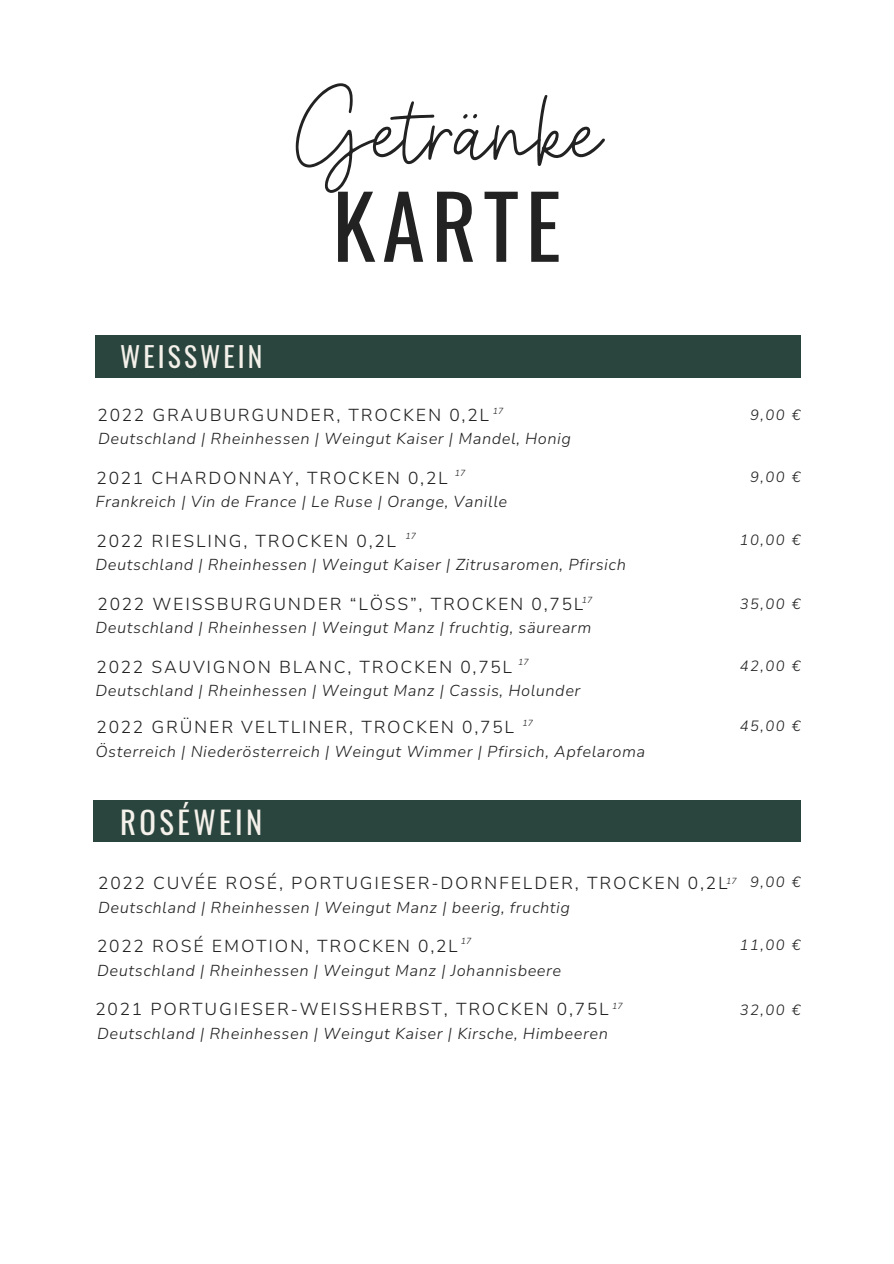
<style>
.page{position:relative;width:894px;height:1264px;background:#fff}
.page>*{position:absolute;margin:0;border:0;box-sizing:border-box;transform-origin:0 0}
.t1{font:90px "Olamitte";color:#222}
.t2{font:86.55px "Oswald";letter-spacing:.08em;color:#222}
.t3{font:30.6px "Oswald";letter-spacing:.11em;color:#f4f0ea}
.t4{font:27.6px "Oswald";letter-spacing:.11em;color:#f4f0ea}
.t5{font:300 17.25px "Nunito Sans 10 pt";letter-spacing:.1em;color:#222}
.t6{font:italic 300 15.75px "Nunito Sans 10 pt";letter-spacing:.03em;color:#222}
.t7{font:italic 300 14.85px "Nunito Sans 10 pt";letter-spacing:.1em;color:#222}
.t8{font:italic 300 8.85px "Nunito Sans 10 pt";color:#222}
</style>
<div class="page">
<div style="left:95px;top:335px;width:705px;height:43px;background:#2a453e"></div>
<div style="left:93px;top:800px;width:707px;height:42px;background:#2a453e"></div>
<h1 class="t1" style="left:291px;top:69px;width:312px">Getränke</h1>
<h2 class="t2" style="left:332px;top:158px;width:230px">KARTE</h2>
<h3 class="t4" style="left:120px;top:335px;width:144px">WEISSWEIN</h3>
<h4 class="t5" style="left:97px;top:403px;width:393px">2022 GRAUBURGUNDER, TROCKEN 0,2L</h4>
<p class="t6" style="left:98px;top:428px;width:474px">Deutschland | Rheinhessen | Weingut Kaiser | Mandel, Honig</p>
<h5 class="t5" style="left:96px;top:466px;width:352px">2021 CHARDONNAY, TROCKEN 0,2L</h5>
<p class="t6" style="left:95px;top:491px;width:413px">Frankreich | Vin de France | Le Ruse | Orange, Vanille</p>
<h3 class="t8" style="left:492px;top:405px;width:12px">17</h3>
<h5 class="t8" style="left:454px;top:466px;width:12px">17</h5>
<p class="t8" style="left:405px;top:529px;width:12px">17</p>
<h5 class="t5" style="left:96px;top:529px;width:301px">2022 RIESLING, TROCKEN 0,2L</h5>
<p class="t6" style="left:95px;top:554px;width:532px">Deutschland | Rheinhessen | Weingut Kaiser | Zitrusaromen, Pfirsich</p>
<p class="t5" style="left:97px;top:592px;width:487px">2022 WEISSBURGUNDER “LÖSS”, TROCKEN 0,75L</p>
<p class="t6" style="left:95px;top:617px;width:497px">Deutschland | Rheinhessen | Weingut Manz | fruchtig, säurearm</p>
<h5 class="t5" style="left:96px;top:655px;width:417px">2022 SAUVIGNON BLANC, TROCKEN 0,75L</h5>
<p class="t6" style="left:95px;top:680px;width:486px">Deutschland | Rheinhessen | Weingut Manz | Cassis, Holunder</p>
<p class="t8" style="left:581px;top:594px;width:12px">17</p>
<h4 class="t8" style="left:518px;top:656px;width:12px">17</h4>
<h5 class="t5" style="left:96px;top:715px;width:419px">2022 GRÜNER VELTLINER, TROCKEN 0,75L</h5>
<h4 class="t6" style="left:95px;top:740px;width:551px">Österreich | Niederösterreich | Weingut Wimmer | Pfirsich, Apfelaroma</h4>
<h5 class="t8" style="left:522px;top:717px;width:12px">17</h5>
<p class="t3" style="left:120px;top:798px;width:144px">ROSÉWEIN</p>
<h4 class="t7" style="left:750px;top:405px;width:52px">9,00 €</h4>
<p class="t7" style="left:750px;top:466px;width:52px">9,00 €</p>
<h4 class="t7" style="left:739px;top:529px;width:62px">10,00 €</h4>
<p class="t7" style="left:739px;top:593px;width:62px">35,00 €</p>
<p class="t7" style="left:739px;top:656px;width:62px">42,00 €</p>
<p class="t7" style="left:739px;top:716px;width:62px">45,00 €</p>
<h4 class="t5" style="left:98px;top:871px;width:630px">2022 CUVÉE ROSÉ, PORTUGIESER-DORNFELDER, TROCKEN 0,2L</h4>
<p class="t6" style="left:98px;top:896px;width:473px">Deutschland | Rheinhessen | Weingut Manz | beerig, fruchtig</p>
<p class="t8" style="left:725px;top:874px;width:12px">17</p>
<p class="t7" style="left:750px;top:872px;width:52px">9,00 €</p>
<h4 class="t5" style="left:97px;top:934px;width:362px">2022 ROSÉ EMOTION, TROCKEN 0,2L</h4>
<p class="t6" style="left:97px;top:960px;width:465px">Deutschland | Rheinhessen | Weingut Manz | Johannisbeere</p>
<p class="t8" style="left:461px;top:935px;width:12px">17</p>
<h5 class="t7" style="left:739px;top:935px;width:62px">11,00 €</h5>
<h5 class="t8" style="left:612px;top:999px;width:12px">17</h5>
<p class="t5" style="left:95px;top:998px;width:514px">2021 PORTUGIESER-WEISSHERBST, TROCKEN 0,75L</p>
<h5 class="t6" style="left:97px;top:1023px;width:512px">Deutschland | Rheinhessen | Weingut Kaiser | Kirsche, Himbeeren</h5>
<p class="t7" style="left:739px;top:999px;width:62px">32,00 €</p>
</div>
